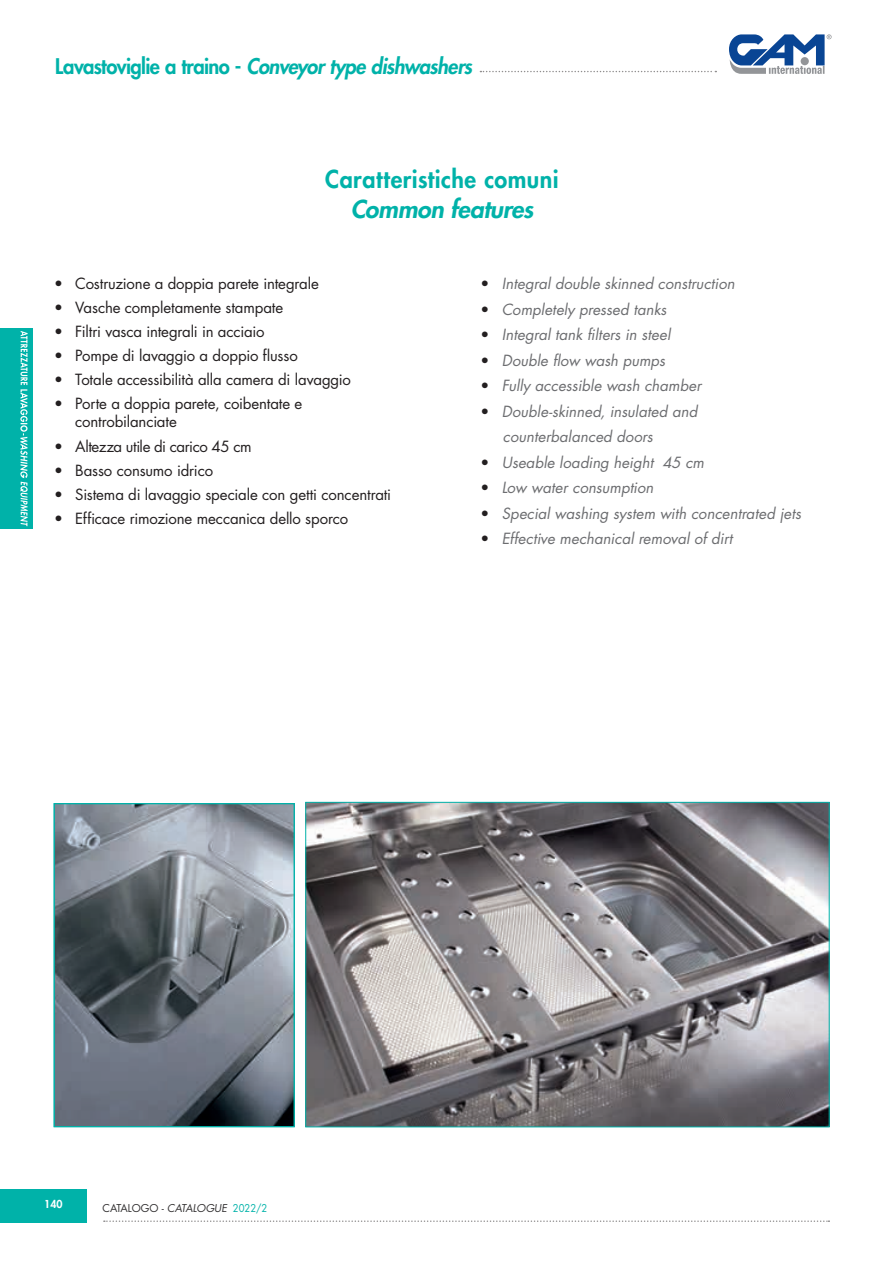
<style>
.page{position:relative;width:893px;height:1263px;background:#fff}
.page>*{position:absolute;margin:0;border:0;box-sizing:border-box;transform-origin:0 0}
.t1{font:800 24px "Futura";letter-spacing:.02em;color:#00b2a9}
.t2{font:italic 800 24px "Futura";letter-spacing:-.015em;color:#00b2a9}
.t3{font:italic 800 21px "Futura";letter-spacing:-.035em;color:#00b2a9;scale:.96 1}
.t4{font:15px/18px "Futura";letter-spacing:-.01em;color:#231f20}
.t5{font:italic 15px/25.5px "Futura";color:#6c6d70}
.t6{font:15px "Futura";letter-spacing:-.03em;color:#231f20}
.t7{font:800 10.65px "Futura";color:#fff}
.t8{font:10.5px "Futura";color:#312f30}
.s1{font-style:normal}
.s2{font-style:normal;color:#231f20}
.s3{color:#00b2a9}
</style>
<div class="page">
<div style="left:0;top:1189px;width:86px;height:33px;background:#00b2a9"></div>
<div style="left:0;top:328px;width:33px;height:200px;background:#00b2a9"></div>
<svg style="left:104px;top:1220px;width:725px;height:2px"></svg>
<svg style="left:729px;top:34px;width:103px;height:40px"></svg>
<svg style="left:20px;top:331px;width:8px;height:195px"></svg>
<img style="left:307px;top:804px;width:521px;height:321px">
<svg style="left:480px;top:71px;width:236px;height:1px"></svg>
<img style="left:56px;top:805px;width:236px;height:320px">
<div style="left:54px;top:803px;width:240px;height:324px;border:1px solid #00b2a9"></div>
<p class="t3" style="left:55px;top:52px;width:436px"><span class="s1">Lavastoviglie a traino -</span> Conveyor type dishwashers</p>
<p class="t1" style="left:325px;top:163px;width:235px">Caratteristiche comuni</p>
<p class="t2" style="left:351px;top:193px;width:184px">Common features</p>
<p class="t4" style="left:54px;top:274px;width:266px">• Costruzione a doppia parete integrale</p>
<p class="t4" style="left:54px;top:298px;width:231px">• Vasche completamente stampate</p>
<p class="t4" style="left:54px;top:322px;width:212px">• Filtri vasca integrali in acciaio</p>
<p class="t4" style="left:54px;top:346px;width:245px">• Pompe di lavaggio a doppio flusso</p>
<p class="t4" style="left:54px;top:370px;width:298px">• Totale accessibilità alla camera di lavaggio</p>
<p class="t4" style="left:75px;top:394px;width:229px;text-indent:-21px">• Porte a doppia parete, coibentate e controbilanciate</p>
<p class="t6" style="left:54px;top:436px;width:199px">• Altezza utile di carico 45 cm</p>
<p class="t4" style="left:54px;top:461px;width:161px">• Basso consumo idrico</p>
<p class="t4" style="left:54px;top:485px;width:339px">• Sistema di lavaggio speciale con getti concentrati</p>
<p class="t4" style="left:54px;top:509px;width:296px">• Efficace rimozione meccanica dello sporco</p>
<p class="t5" style="left:480px;top:271px;width:256px"><span class="s2">•</span> Integral double skinned construction</p>
<p class="t5" style="left:480px;top:297px;width:187px"><span class="s2">•</span> Completely pressed tanks</p>
<p class="t5" style="left:480px;top:322px;width:191px"><span class="s2">•</span> Integral tank filters in steel</p>
<p class="t5" style="left:480px;top:348px;width:186px"><span class="s2">•</span> Double flow wash pumps</p>
<p class="t5" style="left:480px;top:373px;width:222px"><span class="s2">•</span> Fully accessible wash chamber</p>
<p class="t5" style="left:503px;top:399px;width:196px;text-indent:-22px"><span class="s2">•</span> Double-skinned, insulated and counterbalanced doors</p>
<p class="t5" style="left:480px;top:450px;width:225px"><span class="s2">•</span> Useable loading height 45 cm</p>
<p class="t5" style="left:480px;top:475px;width:174px"><span class="s2">•</span> Low water consumption</p>
<p class="t5" style="left:480px;top:501px;width:322px"><span class="s2">•</span> Special washing system with concentrated jets</p>
<p class="t5" style="left:480px;top:526px;width:253px"><span class="s2">•</span> Effective mechanical removal of dirt</p>
<p class="t7" style="left:44px;top:1197px;width:20px">140</p>
<p class="t8" style="left:102px;top:1200px;width:166px">CATALOGO - CATALOGUE <span class="s3">2022/2</span></p>
</div>
